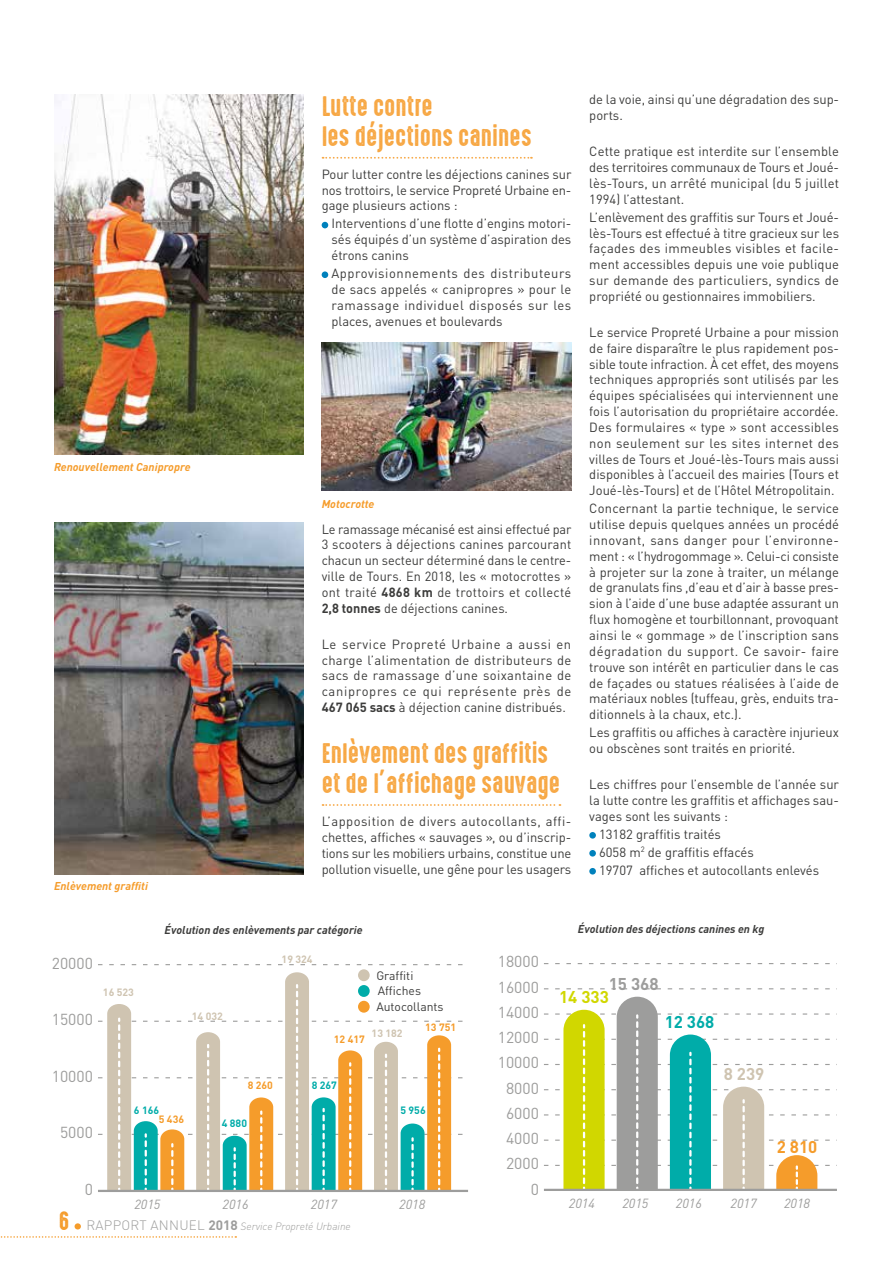
<style>
.page{position:relative;width:893px;height:1263px;background:#fff}
.page>*{position:absolute;margin:0;border:0;box-sizing:border-box;transform-origin:0 0}
.t1{font:25.5px/30.6px "High Voltage Rough";color:#f7a743}
.t2{font:700 16.8px "DIN Pro";color:#d1d700}
.t3{font:700 16.8px "DIN Pro";color:#9d9d9c}
.t4{font:700 16.8px "DIN Pro";color:#00aca9}
.t5{font:700 16.8px "DIN Pro";color:#cfc4b1}
.t6{font:700 16.8px "DIN Pro";color:#f59c2b}
.t7{font:15.75px "DIN Pro";color:#9d9d9c}
.t8{font:13.2px/15.9px "DIN Pro";color:#3c3c3b;text-align:justify}
.t9{font:13.2px/15.9px "DIN Pro";color:#3c3c3b;text-align:justify;scale:.96 1}
.t10{font:italic 13.2px "DIN Pro";color:#9d9d9c}
.t11{font:12.15px "DIN Pro";color:#3c3c3b}
.t12{font:italic 700 11.25px "DIN Pro";color:#3c3c3b}
.t13{font:italic 700 11.25px "DIN Pro";color:#f59c2b}
.t14{font:italic 300 10.5px "DIN Pro";color:#9d9d9c}
.t15{font:700 10.5px "DIN Pro";color:#cfc4b1}
.t16{font:700 10.5px "DIN Pro";color:#f59c2b}
.t17{font:700 10.5px "DIN Pro";color:#00aca9}
.s1{font-weight:700}
.s2{font-family:"High Voltage Rough";font-weight:400;font-style:normal;font-size:24px;color:#f59c2b}
.s3{font-style:normal;font-size:13.5px}
.s4{font-weight:700;font-style:normal;font-size:13.5px}
</style>
<div class="page">
<svg style="left:0;top:1236px;width:236px;height:2px"></svg>
<svg style="left:75px;top:1223px;width:6px;height:6px"></svg>
<svg style="left:323px;top:157px;width:209px;height:2px"></svg>
<svg style="left:323px;top:804px;width:237px;height:2px"></svg>
<svg style="left:322px;top:222px;width:6px;height:6px"></svg>
<div style="left:322px;top:271px;width:6px;height:7px;background:#0081bc;border-radius:50%"></div>
<div style="left:589px;top:832px;width:7px;height:7px;background:#0081bc;border-radius:50%"></div>
<div style="left:589px;top:850px;width:7px;height:6px;background:#0081bc;border-radius:50%"></div>
<div style="left:589px;top:868px;width:7px;height:6px;background:#0081bc;border-radius:50%"></div>
<img style="left:322px;top:343px;width:249px;height:147px">
<img style="left:54px;top:94px;width:250px;height:360px">
<svg style="left:544px;top:988px;width:293px;height:1px"></svg>
<svg style="left:544px;top:963px;width:293px;height:1px"></svg>
<svg style="left:544px;top:997px;width:293px;height:192px"></svg>
<hr style="left:544px;top:1189px;width:293px;height:2px;background:#9d9d9c">
<img style="left:54px;top:523px;width:250px;height:351px">
<svg style="left:98px;top:964px;width:365px;height:1px"></svg>
<svg style="left:98px;top:972px;width:370px;height:218px"></svg>
<hr style="left:98px;top:1190px;width:370px;height:2px;background:#9d9d9c">
<div style="left:358px;top:1001px;width:12px;height:12px;background:#f59c2b;border-radius:50%"></div>
<div style="left:358px;top:985px;width:12px;height:12px;background:#00aca9;border-radius:50%"></div>
<div style="left:358px;top:969px;width:12px;height:12px;background:#cfc4b1;border-radius:50%"></div>
<p class="t13" style="left:54px;top:458px;width:138px">Renouvellement Canipropre</p>
<p class="t13" style="left:54px;top:876px;width:96px">Enlèvement graffiti</p>
<h1 class="t1" style="left:322px;top:92px;width:212px">Lutte contre<br>les déjections canines</h1>
<p class="t8" style="left:322px;top:165px;width:251px">Pour lutter contre les déjections canines sur nos trottoirs, le service Propreté Urbaine en&shy;gage plusieurs actions :</p>
<p class="t8" style="left:331px;top:214px;width:241px">Interventions d’une flotte d’engins motori&shy;sés équipés d’un système d’aspiration des étrons canins</p>
<p class="t8" style="left:331px;top:264px;width:241px">Approvisionnements des distributeurs de sacs appelés « canipropres » pour le ramassage individuel disposés sur les places, avenues et boulevards</p>
<p class="t13" style="left:322px;top:494px;width:54px">Motocrotte</p>
<p class="t9" style="left:322px;top:520px;width:262px">Le ramassage mécanisé est ainsi effectué par 3 scooters à déjections canines parcourant chacun un secteur déterminé dans le centre&shy;ville de Tours. En 2018, les « motocrottes » ont traité <span class="s1">4868 km</span> de trottoirs et collecté <span class="s1">2,8 tonnes</span> de déjections canines.</p>
<p class="t8" style="left:322px;top:635px;width:251px">Le service Propreté Urbaine a aussi en charge l’alimentation de distributeurs de sacs de ramassage d’une soixantaine de canipropres ce qui représente près de <span class="s1">467 065 sacs</span> à déjection canine distribués.</p>
<h1 class="t1" style="left:322px;top:739px;width:240px">Enlèvement des graffitis et de l’affichage sauvage</h1>
<p class="t8" style="left:322px;top:812px;width:251px">L’apposition de divers autocollants, affi&shy;chettes, affiches « sauvages », ou d’inscrip&shy;tions sur les mobiliers urbains, constitue une pollution visuelle, une gêne pour les usagers</p>
<p class="t8" style="left:589px;top:90px;width:251px">de la voie, ainsi qu’une dégradation des sup&shy;ports.</p>
<p class="t8" style="left:589px;top:142px;width:251px">Cette pratique est interdite sur l’ensemble des territoires communaux de Tours et Joué&shy;lès-Tours, un arrêté municipal (du 5 juillet 1994) l’attestant.</p>
<p class="t8" style="left:589px;top:208px;width:251px">L’enlèvement des graffitis sur Tours et Joué&shy;lès-Tours est effectué à titre gracieux sur les façades des immeubles visibles et facile&shy;ment accessibles depuis une voie publique sur demande des particuliers, syndics de propriété ou gestionnaires immobiliers.</p>
<p class="t8" style="left:589px;top:323px;width:251px">Le service Propreté Urbaine a pour mission de faire disparaître le plus rapidement pos&shy;sible toute infraction. À cet effet, des moyens techniques appropriés sont utilisés par les équipes spécialisées qui interviennent une fois l’autorisation du propriétaire accordée.<br>Des formulaires « type » sont accessibles non seulement sur les sites internet des villes de Tours et Joué-lès-Tours mais aussi disponibles à l’accueil des mairies (Tours et Joué-lès-Tours) et de l’Hôtel Métropolitain.</p>
<p class="t8" style="left:589px;top:499px;width:251px">Concernant la partie technique, le service utilise depuis quelques années un procédé innovant, sans danger pour l’environne&shy;ment : « l’hydrogommage ». Celui-ci consiste à projeter sur la zone à traiter, un mélange de granulats fins ,d’eau et d’air à basse pres&shy;sion à l’aide d’une buse adaptée assurant un flux homogène et tourbillonnant, provoquant ainsi le « gommage » de l’inscription sans dégradation du support. Ce savoir- faire trouve son intérêt en particulier dans le cas de façades ou statues réalisées à l’aide de matériaux nobles (tuffeau, grès, enduits tra&shy;ditionnels à la chaux, etc.).</p>
<p class="t8" style="left:589px;top:723px;width:251px">Les graffitis ou affiches à caractère injurieux ou obscènes sont traités en priorité.</p>
<p class="t8" style="left:589px;top:775px;width:251px">Les chiffres pour l’ensemble de l’année sur la lutte contre les graffitis et affichages sau&shy;vages sont les suivants :</p>
<p class="t8" style="left:599px;top:823px;width:222px;line-height:18px;text-align:left">13182 graffitis traités<br>6058 m<sup>2</sup> de graffitis effacés<br>19707 affiches et autocollants enlevés</p>
<p class="t12" style="left:165px;top:921px;width:200px">Évolution des enlèvements par catégorie</p>
<p class="t12" style="left:578px;top:920px;width:188px">Évolution des déjections canines en kg</p>
<p class="t7" style="left:52px;top:950px;width:43px">20000</p>
<p class="t15" style="left:282px;top:950px;width:32px">19 324</p>
<p class="t7" style="left:498px;top:949px;width:43px">18000</p>
<p class="t7" style="left:52px;top:1007px;width:43px">15000</p>
<p class="t15" style="left:103px;top:984px;width:32px">16 523</p>
<p class="t7" style="left:52px;top:1064px;width:43px">10000</p>
<p class="t15" style="left:192px;top:1007px;width:32px">14 032</p>
<p class="t16" style="left:248px;top:1076px;width:27px">8 260</p>
<p class="t16" style="left:334px;top:1030px;width:32px">12 417</p>
<p class="t17" style="left:312px;top:1077px;width:27px">8 267</p>
<p class="t11" style="left:376px;top:966px;width:39px">Graffiti</p>
<p class="t11" style="left:378px;top:981px;width:45px">Affiches</p>
<p class="t11" style="left:376px;top:997px;width:69px">Autocollants</p>
<p class="t15" style="left:372px;top:1024px;width:32px">13 182</p>
<p class="t16" style="left:425px;top:1018px;width:32px">13 751</p>
<p class="t7" style="left:498px;top:975px;width:43px">16000</p>
<p class="t7" style="left:498px;top:1000px;width:43px">14000</p>
<p class="t7" style="left:498px;top:1025px;width:43px">12000</p>
<p class="t7" style="left:498px;top:1050px;width:43px">10000</p>
<p class="t7" style="left:506px;top:1075px;width:34px">8000</p>
<p class="t3" style="left:609px;top:970px;width:51px">15 368</p>
<p class="t2" style="left:559px;top:983px;width:51px">14 333</p>
<p class="t4" style="left:665px;top:1008px;width:51px">12 368</p>
<p class="t5" style="left:724px;top:1059px;width:42px">8 239</p>
<p class="t7" style="left:60px;top:1120px;width:34px">5000</p>
<p class="t17" style="left:134px;top:1101px;width:27px">6 166</p>
<p class="t16" style="left:159px;top:1110px;width:27px">5 436</p>
<p class="t17" style="left:222px;top:1115px;width:27px">4 880</p>
<p class="t17" style="left:400px;top:1101px;width:27px">5 956</p>
<p class="t7" style="left:506px;top:1101px;width:34px">6000</p>
<p class="t7" style="left:506px;top:1126px;width:34px">4000</p>
<p class="t6" style="left:777px;top:1132px;width:42px">2 810</p>
<p class="t7" style="left:506px;top:1151px;width:34px">2000</p>
<p class="t7" style="left:85px;top:1177px;width:10px">0</p>
<p class="t7" style="left:531px;top:1176px;width:10px">0</p>
<p class="t10" style="left:134px;top:1194px;width:28px">2015</p>
<p class="t10" style="left:223px;top:1194px;width:28px">2016</p>
<p class="t10" style="left:311px;top:1194px;width:28px">2017</p>
<p class="t10" style="left:399px;top:1194px;width:28px">2018</p>
<p class="t14" style="left:59px;top:1218px;width:294px"><span class="s2">6</span> <span class="s3">RAPPORT ANNUEL</span> <span class="s4">2018</span> Service Propreté Urbaine</p>
<p class="t10" style="left:569px;top:1193px;width:28px">2014</p>
<p class="t10" style="left:622px;top:1193px;width:28px">2015</p>
<p class="t10" style="left:676px;top:1193px;width:28px">2016</p>
<p class="t10" style="left:730px;top:1193px;width:28px">2017</p>
<p class="t10" style="left:784px;top:1193px;width:28px">2018</p>
</div>
